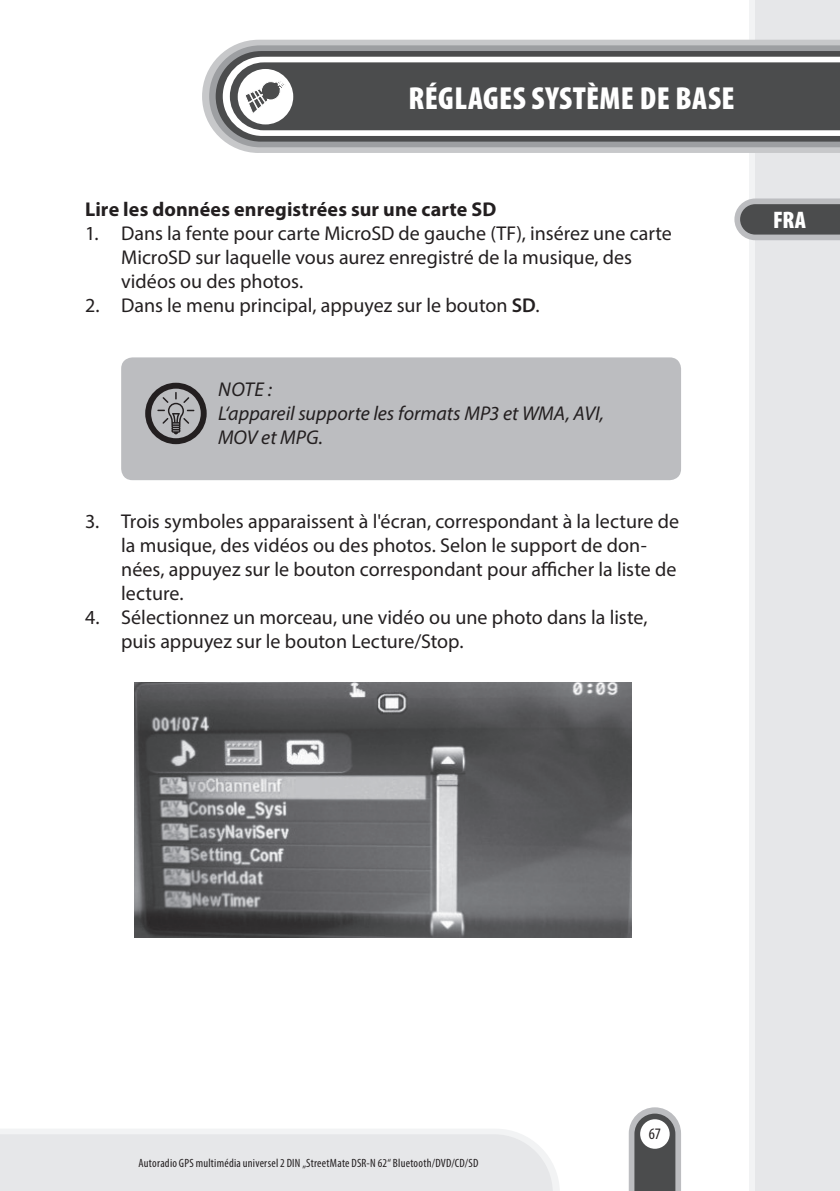
<style>
.page{position:relative;width:840px;height:1191px;background:#fff}
.page>*{position:absolute;margin:0;border:0;box-sizing:border-box;transform-origin:0 0}
.t1{font:900 condensed 32px "Myriad Pro";letter-spacing:.01em;color:#fff}
.t2{font:900 condensed 24px "Myriad Pro";color:#fff}
.t3{font:20px/24px "Myriad Pro";color:#231f20}
.t4{font:italic 20px/24px "Myriad Pro";color:#231f20}
.t5{font:700 20px "Myriad Pro";letter-spacing:.005em;color:#231f20}
.t6{font:condensed 16px "Myriad Pro";color:#231f20}
.t7{font:condensed 12px "Myriad Pro";letter-spacing:.02em;color:#231f20}
.s1{font-weight:600}
</style>
<div class="page">
<div style="left:754px;top:0;width:85px;height:1191px;background:#e6e7e9"></div>
<div style="left:748px;top:0;width:6px;height:1191px;background:#f2f3f4"></div>
<svg style="left:628px;top:1107px;width:52px;height:84px"></svg>
<svg style="left:202px;top:40px;width:637px;height:113px;background:#cccdcf"></svg>
<svg style="left:209px;top:45px;width:630px;height:102px;background:#a5a7a9"></svg>
<svg style="left:215px;top:51px;width:624px;height:91px;background:#5b5c5d"></svg>
<svg style="left:223px;top:57px;width:616px;height:79px"></svg>
<div style="left:230px;top:62px;width:609px;height:68px;background:#4b4c4d"></div>
<div style="left:237px;top:69px;width:56px;height:55px;background:#fff;border-radius:50%"></div>
<svg style="left:246px;top:81px;width:39px;height:32px"></svg>
<svg style="left:0;top:1129px;width:559px;height:62px;background:#e7e8ea"></svg>
<svg style="left:734px;top:198px;width:105px;height:42px;background:#757677"></svg>
<div style="left:121px;top:357px;width:559px;height:123px;background:#bcbdc0;border-radius:11px"></div>
<svg style="left:145px;top:383px;width:61px;height:61px"></svg>
<img style="left:135px;top:682px;width:496px;height:255px">
<h1 class="t1" style="left:408px;top:80px;width:327px">RÉGLAGES SYSTÈME DE BASE</h1>
<p class="t5" style="left:85px;top:196px;width:412px">Lire les données enregistrées sur une carte SD</p>
<p class="t3" style="left:121px;top:221px;width:552px;text-indent:-36px">1. Dans la fente pour carte MicroSD de gauche (TF), insérez une carte<br>MicroSD sur laquelle vous aurez enregistré de la musique, des vidéos ou des photos.</p>
<p class="t3" style="left:85px;top:293px;width:455px">2. Dans le menu principal, appuyez sur le bouton <span class="s1">SD</span>.</p>
<p class="t4" style="left:218px;top:377px;width:387px">NOTE :<br>L‘appareil supporte les formats MP3 et WMA, AVI,<br>MOV et MPG.</p>
<p class="t3" style="left:121px;top:509px;width:559px;text-indent:-36px">3. Trois symboles apparaissent à l'écran, correspondant à la lecture de la musique, des vidéos ou des photos. Selon le support de don&shy;nées, appuyez sur le bouton correspondant pour afficher la liste de lecture.</p>
<p class="t3" style="left:121px;top:605px;width:527px;text-indent:-36px">4. Sélectionnez un morceau, une vidéo ou une photo dans la liste, puis appuyez sur le bouton Lecture/Stop.</p>
<p class="t2" style="left:772px;top:207px;width:34px">FRA</p>
<p class="t7" style="left:138px;top:1155px;width:341px">Autoradio GPS multimédia universel 2 DIN „StreetMate DSR-N 62“ Bluetooth/DVD/CD/SD</p>
<p class="t6" style="left:648px;top:1123px;width:14px">67</p>
</div>
